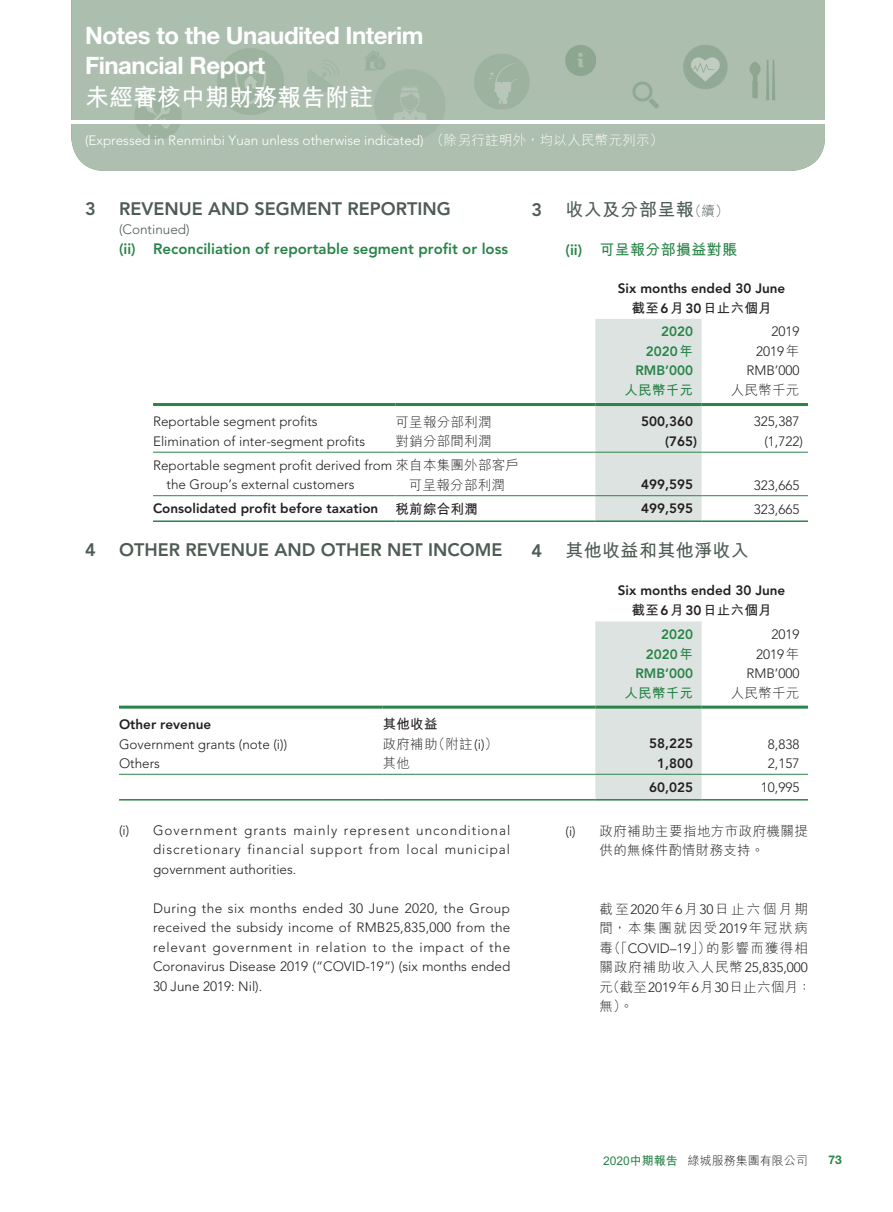
<style>
.page{position:relative;width:893px;height:1212px;background:#fff}
.page>*{position:absolute;margin:0;border:0;box-sizing:border-box;transform-origin:0 0}
.t1{font:700 24px/30px "Helvetica Neue LT Std";letter-spacing:-.02em;color:#fff}
.t2{font:700 24px "M Hei HK";color:#fff}
._01_H1_E{font:800 18px "Avenir LT Std";color:#4d5c54}
._001_H1_C{font:700 18px "M Hei HK";letter-spacing:.02em;color:#4d5c54}
._001_H1_C-2{font:800 18px "Avenir LT Std";color:#4d5c54}
._02_H2_E{font:800 15px "Avenir LT Std";color:#298449}
._002_H2_C{font:700 15px "M Hei HK";letter-spacing:.02em;color:#298449}
._00_txt_E{font:300 13.5px/19.5px "Avenir LT Std";color:#231f20;text-align:justify}
._000_txt_C{font:300 13.5px/19.5px "M Hei HK";letter-spacing:.09em;color:#231f20}
._50_Table_txt{font:800 13.5px "Avenir LT Std";color:#231f20}
._50_Table_txt-2{font:300 13.5px "Avenir LT Std";color:#231f20}
.t3{font:300 13.5px "Avenir LT Std";color:#fff}
._50_Table_txt-3{font:300 13.5px "M Hei HK";letter-spacing:.02em;color:#231f20}
._00_txt_E-2{font:800 13.5px "Avenir LT Std";color:#231f20}
._50_Table_txt-4{font:700 13.5px "M Hei HK";letter-spacing:.02em;color:#231f20}
._50_Table_txt-5{font:800 13.5px "Avenir LT Std";color:#298449}
._000_txt_C-2{font:300 13.5px/19.5px "M Hei HK";letter-spacing:.03em;color:#231f20}
._01_H1_E-2{font:300 13.5px "Avenir LT Std";color:#4d5c54}
._50_Table_txt-6{font:700 13.5px "M Hei HK";letter-spacing:.02em;color:#298449}
.t4{font:300 12px "M Hei HK";color:#231f20}
.t5{font:700 12px "Helvetica Neue LT Std";color:#298449}
.s1{font-family:"M Hei HK"}
.s2{font-weight:300;font-size:13.5px}
.s3{font-family:"Avenir LT Std";font-weight:800}
.s4{font-family:"M Hei HK";font-weight:700}
.s5{font-family:"Avenir LT Std"}
.s6{font-weight:700;color:#298449}
</style>
<div class="page">
<img style="left:71px;top:0;width:754px;height:171px">
<hr style="left:60px;top:120px;width:779px;height:4px;background:#fff">
<div style="left:595px;top:319px;width:107px;height:201px;background:#dde3e0"></div>
<hr style="left:153px;top:403px;width:242px;height:3px;background:#298449">
<hr style="left:395px;top:403px;width:200px;height:3px;background:#298449">
<hr style="left:702px;top:403px;width:106px;height:3px;background:#298449">
<hr style="left:595px;top:403px;width:107px;height:3px;background:#298449">
<hr style="left:153px;top:452px;width:242px;height:1px;background:#298449">
<hr style="left:395px;top:452px;width:200px;height:1px;background:#298449">
<hr style="left:595px;top:452px;width:107px;height:1px;background:#298449">
<hr style="left:702px;top:452px;width:106px;height:1px;background:#298449">
<hr style="left:153px;top:495px;width:242px;height:1px;background:#298449">
<hr style="left:395px;top:495px;width:200px;height:1px;background:#298449">
<hr style="left:595px;top:495px;width:107px;height:1px;background:#298449">
<hr style="left:702px;top:495px;width:106px;height:1px;background:#298449">
<hr style="left:153px;top:520px;width:242px;height:2px;background:#298449">
<hr style="left:395px;top:520px;width:200px;height:2px;background:#298449">
<hr style="left:595px;top:520px;width:107px;height:2px;background:#298449">
<hr style="left:702px;top:520px;width:106px;height:2px;background:#298449">
<div style="left:595px;top:621px;width:107px;height:178px;background:#dde3e0"></div>
<hr style="left:119px;top:706px;width:264px;height:3px;background:#298449">
<hr style="left:383px;top:706px;width:212px;height:3px;background:#298449">
<hr style="left:702px;top:706px;width:106px;height:3px;background:#298449">
<hr style="left:595px;top:706px;width:107px;height:3px;background:#298449">
<hr style="left:119px;top:774px;width:264px;height:1px;background:#298449">
<hr style="left:383px;top:774px;width:212px;height:1px;background:#298449">
<hr style="left:595px;top:774px;width:107px;height:1px;background:#298449">
<hr style="left:702px;top:774px;width:106px;height:1px;background:#298449">
<hr style="left:119px;top:799px;width:264px;height:1px;background:#298449">
<hr style="left:383px;top:799px;width:212px;height:1px;background:#298449">
<hr style="left:595px;top:799px;width:107px;height:1px;background:#298449">
<hr style="left:702px;top:799px;width:106px;height:1px;background:#298449">
<h1 class="t1" style="left:85px;top:20px;width:340px">Notes to the Unaudited Interim<br>Financial Report</h1>
<h1 class="t2" style="left:85px;top:80px;width:290px">未經審核中期財務報告附註</h1>
<p class="t3" style="left:85px;top:132px;width:580px">(Expressed in Renminbi Yuan unless otherwise indicated) <span class="s1">（除另行註明外，均以人民幣元列示）</span></p>
<p class="_01_H1_E" style="left:85px;top:198px;width:12px">3</p>
<p class="_01_H1_E" style="left:119px;top:198px;width:333px">REVENUE AND SEGMENT REPORTING</p>
<p class="_01_H1_E-2" style="left:119px;top:222px;width:72px">(Continued)</p>
<p class="_02_H2_E" style="left:119px;top:240px;width:390px">(ii) Reconciliation of reportable segment profit or loss</p>
<p class="_001_H1_C-2" style="left:531px;top:199px;width:12px">3</p>
<p class="_001_H1_C" style="left:566px;top:196px;width:164px">收入及分部呈報<span class="s2">（續）</span></p>
<p class="_002_H2_C" style="left:565px;top:238px;width:173px"><span class="s3">(ii)</span> 可呈報分部損益對賬</p>
<p class="_50_Table_txt" style="left:618px;top:280px;width:169px">Six months ended 30 June</p>
<p class="_50_Table_txt-4" style="left:632px;top:298px;width:142px">截至<span class="s3">6</span>月<span class="s3">30</span>日止六個月</p>
<p class="_50_Table_txt-5" style="left:661px;top:323px;width:33px">2020</p>
<p class="_50_Table_txt-2" style="left:771px;top:323px;width:30px">2019</p>
<p class="_50_Table_txt-5" style="left:646px;top:343px;width:49px">2020<span class="s4">年</span></p>
<p class="_50_Table_txt-2" style="left:756px;top:344px;width:45px">2019<span class="s1">年</span></p>
<p class="_50_Table_txt-5" style="left:635px;top:362px;width:59px">RMB’000</p>
<p class="_50_Table_txt-2" style="left:746px;top:362px;width:55px">RMB’000</p>
<p class="_50_Table_txt-6" style="left:624px;top:380px;width:70px">人民幣千元</p>
<p class="_50_Table_txt-3" style="left:731px;top:383px;width:70px">人民幣千元</p>
<p class="_00_txt_E" style="left:153px;top:412px;width:166px">Reportable segment profits</p>
<p class="_50_Table_txt-3" style="left:395px;top:415px;width:98px">可呈報分部利潤</p>
<p class="_50_Table_txt" style="left:641px;top:413px;width:53px">500,360</p>
<p class="_50_Table_txt-2" style="left:754px;top:414px;width:47px">325,387</p>
<p class="_00_txt_E" style="left:153px;top:431px;width:214px">Elimination of inter-segment profits</p>
<p class="_50_Table_txt-3" style="left:395px;top:434px;width:98px">對銷分部間利潤</p>
<p class="_50_Table_txt" style="left:665px;top:433px;width:33px">(765)</p>
<p class="_50_Table_txt-2" style="left:764px;top:434px;width:40px">(1,722)</p>
<p class="_00_txt_E" style="left:153px;top:455px;width:368px">Reportable segment profit derived from <span class="s1">來自本集團外部客戶</span></p>
<p class="_00_txt_E" style="left:167px;top:475px;width:189px">the Group’s external customers</p>
<p class="_50_Table_txt-3" style="left:409px;top:478px;width:98px">可呈報分部利潤</p>
<p class="_50_Table_txt" style="left:641px;top:477px;width:53px">499,595</p>
<p class="_50_Table_txt-2" style="left:754px;top:477px;width:47px">323,665</p>
<p class="_00_txt_E-2" style="left:153px;top:501px;width:227px">Consolidated profit before taxation</p>
<p class="_50_Table_txt-4" style="left:395px;top:499px;width:84px">稅前綜合利潤</p>
<p class="_50_Table_txt" style="left:641px;top:501px;width:53px">499,595</p>
<p class="_50_Table_txt-2" style="left:754px;top:501px;width:47px">323,665</p>
<p class="_01_H1_E" style="left:85px;top:539px;width:12px">4</p>
<p class="_01_H1_E" style="left:119px;top:539px;width:385px">OTHER REVENUE AND OTHER NET INCOME</p>
<p class="_001_H1_C-2" style="left:531px;top:540px;width:12px">4</p>
<p class="_001_H1_C" style="left:566px;top:537px;width:185px">其他收益和其他淨收入</p>
<p class="_50_Table_txt" style="left:618px;top:583px;width:169px">Six months ended 30 June</p>
<p class="_50_Table_txt-4" style="left:632px;top:601px;width:142px">截至<span class="s3">6</span>月<span class="s3">30</span>日止六個月</p>
<p class="_50_Table_txt-5" style="left:661px;top:626px;width:33px">2020</p>
<p class="_50_Table_txt-2" style="left:771px;top:626px;width:30px">2019</p>
<p class="_50_Table_txt-5" style="left:646px;top:646px;width:49px">2020<span class="s4">年</span></p>
<p class="_50_Table_txt-2" style="left:756px;top:646px;width:45px">2019<span class="s1">年</span></p>
<p class="_50_Table_txt-5" style="left:635px;top:665px;width:59px">RMB’000</p>
<p class="_50_Table_txt-2" style="left:746px;top:665px;width:55px">RMB’000</p>
<p class="_50_Table_txt-6" style="left:624px;top:683px;width:70px">人民幣千元</p>
<p class="_50_Table_txt-3" style="left:731px;top:686px;width:70px">人民幣千元</p>
<p class="_00_txt_E-2" style="left:119px;top:716px;width:94px">Other revenue</p>
<p class="_50_Table_txt-4" style="left:383px;top:715px;width:56px">其他收益</p>
<p class="_00_txt_E" style="left:119px;top:734px;width:170px">Government grants (note (i))</p>
<p class="_50_Table_txt-3" style="left:383px;top:737px;width:117px">政府補助（附註<span class="s5">(i)</span>）</p>
<p class="_50_Table_txt" style="left:649px;top:736px;width:45px">58,225</p>
<p class="_50_Table_txt-2" style="left:768px;top:736px;width:33px">8,838</p>
<p class="_00_txt_E" style="left:119px;top:754px;width:43px">Others</p>
<p class="_50_Table_txt-3" style="left:383px;top:756px;width:29px">其他</p>
<p class="_50_Table_txt" style="left:657px;top:755px;width:37px">1,800</p>
<p class="_50_Table_txt-2" style="left:768px;top:756px;width:33px">2,157</p>
<p class="_50_Table_txt" style="left:649px;top:779px;width:45px">60,025</p>
<p class="_50_Table_txt-2" style="left:761px;top:780px;width:40px">10,995</p>
<p class="_00_txt_E" style="left:153px;top:820px;width:359px;text-indent:-34px">(i) Government grants mainly represent unconditional discretionary financial support from local municipal government authorities.</p>
<p class="_00_txt_E" style="left:153px;top:898px;width:359px">During the six months ended 30 June 2020, the Group received the subsidy income of RMB25,835,000 from the relevant government in relation to the impact of the Coronavirus Disease 2019 (“COVID-19”) (six months ended 30 June 2019: Nil).</p>
<p class="_000_txt_C-2" style="left:600px;top:821px;width:210px;text-indent:-34px"><span class="s5">(i)</span> 政府補助主要指地方市政府機關提供的無條件酌情財務支持。</p>
<p class="_000_txt_C" style="left:600px;top:899px;width:213px">截至<span class="s5">2020</span>年<span class="s5">6</span>月<span class="s5">30</span>日止六個月期間，本集團就因受<span class="s5">2019</span>年冠狀病毒（「<span class="s5">COVID–19</span>」）的影響而獲得相關政府補助收入人民幣<span class="s5">25,835,000</span>元（截至<span class="s5">2019</span>年<span class="s5">6</span>月<span class="s5">30</span>日止六個月：無）。</p>
<p class="t4" style="left:603px;top:1154px;width:206px"><span class="s6">2020中期報告</span> 綠城服務集團有限公司</p>
<p class="t5" style="left:829px;top:1152px;width:15px">73</p>
</div>
